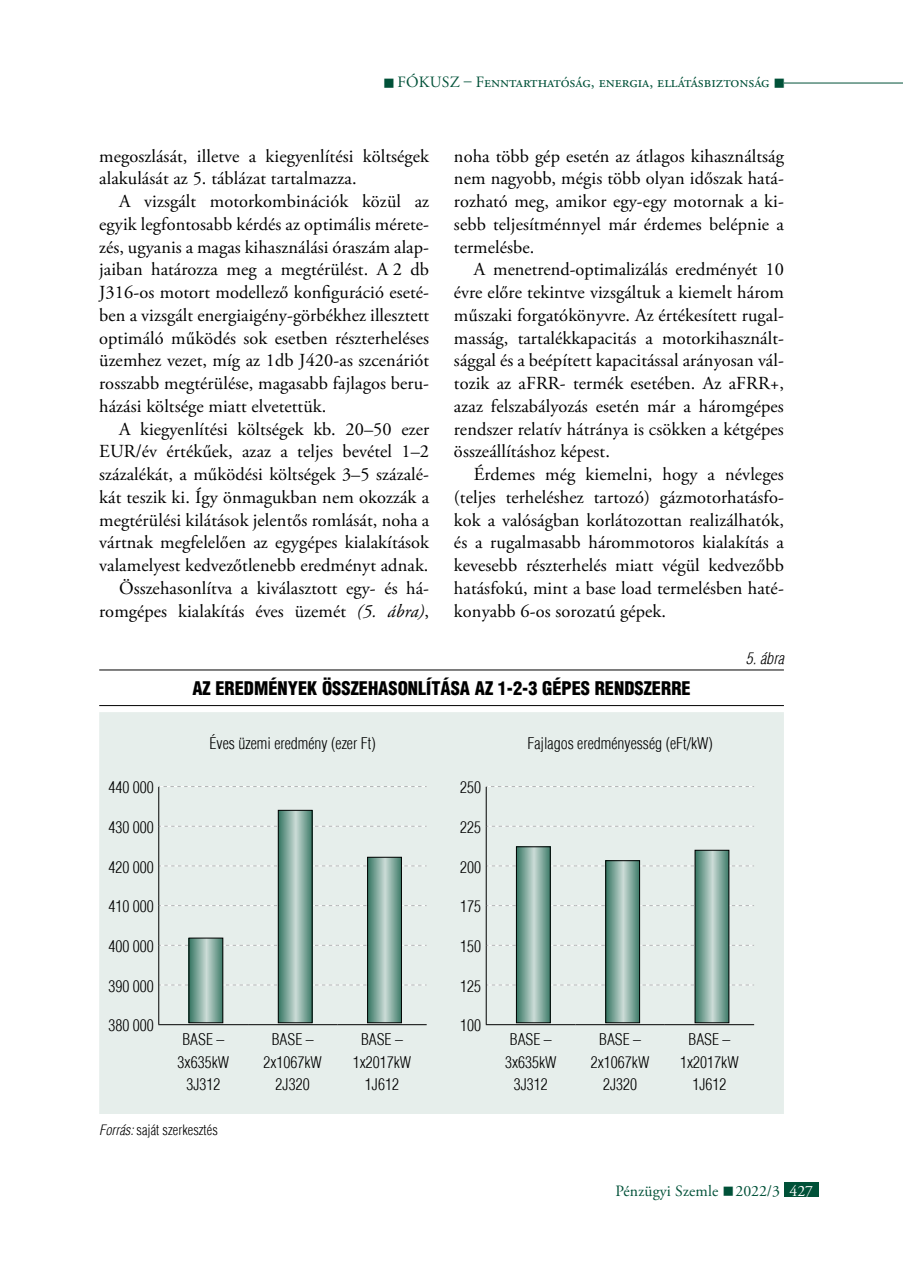
<style>
.page{position:relative;width:903px;height:1275px;background:#fff}
.page>*{position:absolute;margin:0;border:0;box-sizing:border-box;transform-origin:0 0}
.t1{font:18.38px/22.8px "Adobe Garamond Pro";color:#000;text-align:justify}
.t2{font:900 condensed 18.38px "H Helvetica";color:#000}
.t3{font:300 condensed 15.75px "H Helvetica";color:#000}
.t4{font:15.75px "Adobe Garamond Pro";color:#005138}
.t5{font:italic 300 condensed 15.75px "H Helvetica";color:#000}
.t6{font:300 condensed 14px "H Helvetica";color:#000}
.s1{font-style:italic}
.s2{color:#fff}
</style>
<div class="page">
<hr style="left:784px;top:83px;width:119px;height:1px;background:#005138">
<div style="left:784px;top:1182px;width:35px;height:15px;background:#005138"></div>
<hr style="left:99px;top:669px;width:685px;height:1px;background:#000">
<hr style="left:99px;top:705px;width:685px;height:1px;background:#000">
<div style="left:99px;top:712px;width:685px;height:402px;background:#e6eeeb"></div>
<svg style="left:158px;top:786px;width:269px;height:1px"></svg>
<svg style="left:486px;top:786px;width:268px;height:1px"></svg>
<svg style="left:159px;top:826px;width:268px;height:1px"></svg>
<svg style="left:487px;top:826px;width:267px;height:1px"></svg>
<svg style="left:159px;top:865px;width:268px;height:1px"></svg>
<svg style="left:487px;top:865px;width:267px;height:1px"></svg>
<svg style="left:159px;top:905px;width:268px;height:1px"></svg>
<svg style="left:487px;top:905px;width:267px;height:1px"></svg>
<svg style="left:159px;top:945px;width:268px;height:1px"></svg>
<svg style="left:487px;top:945px;width:267px;height:1px"></svg>
<svg style="left:159px;top:984px;width:268px;height:1px"></svg>
<svg style="left:487px;top:984px;width:267px;height:1px"></svg>
<hr style="left:158px;top:787px;width:1px;height:39px;background:#000">
<hr style="left:158px;top:826px;width:1px;height:40px;background:#000">
<hr style="left:158px;top:866px;width:1px;height:40px;background:#000">
<hr style="left:158px;top:906px;width:1px;height:39px;background:#000">
<hr style="left:158px;top:945px;width:1px;height:40px;background:#000">
<hr style="left:158px;top:985px;width:1px;height:39px;background:#000">
<hr style="left:158px;top:1024px;width:90px;height:1px;background:#000">
<hr style="left:248px;top:1024px;width:89px;height:1px;background:#000">
<hr style="left:337px;top:1024px;width:90px;height:1px;background:#000">
<hr style="left:486px;top:1024px;width:89px;height:1px;background:#000">
<hr style="left:575px;top:1024px;width:90px;height:1px;background:#000">
<hr style="left:665px;top:1024px;width:89px;height:1px;background:#000">
<hr style="left:486px;top:787px;width:1px;height:39px;background:#000">
<hr style="left:486px;top:826px;width:1px;height:40px;background:#000">
<hr style="left:486px;top:866px;width:1px;height:40px;background:#000">
<hr style="left:486px;top:906px;width:1px;height:39px;background:#000">
<hr style="left:486px;top:945px;width:1px;height:40px;background:#000">
<hr style="left:486px;top:985px;width:1px;height:39px;background:#000">
<svg style="left:191px;top:940px;width:30px;height:81px;background:#89afa3"></svg>
<div style="left:189px;top:938px;width:34px;height:85px;border:1px solid #000"></div>
<svg style="left:280px;top:812px;width:31px;height:209px;background:#87ada1"></svg>
<div style="left:278px;top:810px;width:35px;height:213px;border:1px solid #000"></div>
<svg style="left:369px;top:859px;width:31px;height:162px;background:#87ada1"></svg>
<div style="left:367px;top:857px;width:35px;height:166px;border:1px solid #000"></div>
<svg style="left:518px;top:848px;width:31px;height:173px;background:#87ada2"></svg>
<div style="left:516px;top:846px;width:35px;height:177px;border:1px solid #000"></div>
<svg style="left:607px;top:862px;width:31px;height:159px;background:#87ada1"></svg>
<div style="left:605px;top:860px;width:35px;height:163px;border:1px solid #000"></div>
<svg style="left:696px;top:852px;width:31px;height:169px;background:#87ada1"></svg>
<div style="left:694px;top:850px;width:35px;height:173px;border:1px solid #000"></div>
<p class="t4" style="left:383px;top:73px;width:404px">■ Fókusz – Fenntarthatóság, energia, ellátásbiztonság ■</p>
<p class="t1" style="left:454px;top:145px;width:332px">noha több gép esetén az átlagos kihasználtság nem nagyobb, mégis több olyan időszak hatá&shy;rozható meg, amikor egy-egy motornak a ki&shy;sebb teljesítménnyel már érdemes belépnie a termelésbe.</p>
<p class="t1" style="left:454px;top:259px;width:331px;text-indent:20px">A menetrend-optimalizálás eredményét 10 évre előre tekintve vizsgáltuk a kiemelt három műszaki forgatókönyvre. Az értékesített rugal&shy;masság, tartalékkapacitás a motorkihasznált&shy;sággal és a beépített kapacitással arányosan vál&shy;tozik az aFRR- termék esetében. Az aFRR+, azaz felszabályozás esetén már a háromgépes rendszer relatív hátránya is csökken a kétgépes összeállításhoz képest.</p>
<p class="t1" style="left:454px;top:464px;width:332px;text-indent:20px">Érdemes még kiemelni, hogy a névleges (teljes terheléshez tartozó) gázmotorhatásfo&shy;kok a valóságban korlátozottan realizálhatók, és a rugalmasabb hárommotoros kialakítás a kevesebb részterhelés miatt végül kedvezőbb hatásfokú, mint a base load termelésben haté&shy;konyabb 6-os sorozatú gépek.</p>
<p class="t5" style="left:746px;top:649px;width:40px">5. ábra</p>
<p class="t2" style="left:192px;top:677px;width:500px">AZ EREDMÉNYEK ÖSSZEHASONLÍTÁSA AZ 1-2-3 GÉPES RENDSZERRE</p>
<p class="t3" style="left:210px;top:734px;width:168px">Éves üzemi eredmény (ezer Ft)</p>
<p class="t3" style="left:527px;top:734px;width:187px">Fajlagos eredményesség (eFt/kW)</p>
<p class="t1" style="left:99px;top:145px;width:332px">megoszlását, illetve a kiegyenlítési költségek alakulását az 5. táblázat tartalmazza.</p>
<p class="t1" style="left:99px;top:191px;width:331px;text-indent:20px">A vizsgált motorkombinációk közül az egyik legfontosabb kérdés az optimális mérete&shy;zés, ugyanis a magas kihasználási óraszám alap&shy;jaiban határozza meg a megtérülést. A 2 db J316-os motort modellező konfiguráció eseté&shy;ben a vizsgált energiaigény-görbékhez illesztett optimáló működés sok esetben részterheléses üzemhez vezet, míg az 1db J420-as szcenáriót rosszabb megtérülése, magasabb fajlagos beru&shy;házási költsége miatt elvetettük.</p>
<p class="t1" style="left:99px;top:418px;width:332px;text-align:right">A kiegyenlítési költségek kb. 20–50 ezer EUR/év értékűek, azaz a teljes bevétel 1–2 százalékát, a működési költségek 3–5 százalé&shy;kát teszik ki. Így önmagukban nem okozzák a megtérülési kilátások jelentős romlását, noha a vártnak megfelelően az egygépes kialakítások valamelyest kedvezőtlenebb eredményt adnak.<br>Összehasonlítva a kiválasztott egy- és há&shy;romgépes kialakítás éves üzemét <span class="s1">(5. ábra)</span>,</p>
<p class="t3" style="left:108px;top:778px;width:47px">440 000</p>
<p class="t3" style="left:460px;top:778px;width:22px">250</p>
<p class="t3" style="left:108px;top:818px;width:47px">430 000</p>
<p class="t3" style="left:460px;top:818px;width:22px">225</p>
<p class="t3" style="left:108px;top:858px;width:47px">420 000</p>
<p class="t3" style="left:460px;top:858px;width:22px">200</p>
<p class="t3" style="left:108px;top:897px;width:47px">410 000</p>
<p class="t3" style="left:460px;top:897px;width:22px">175</p>
<p class="t3" style="left:108px;top:937px;width:47px">400 000</p>
<p class="t3" style="left:460px;top:937px;width:22px">150</p>
<p class="t3" style="left:108px;top:977px;width:47px">390 000</p>
<p class="t3" style="left:460px;top:977px;width:22px">125</p>
<p class="t3" style="left:108px;top:1016px;width:47px">380 000</p>
<p class="t3" style="left:460px;top:1016px;width:22px">100</p>
<p class="t3" style="left:182px;top:1030px;width:9px">BASE</p>
<p class="t3" style="left:216px;top:1030px;width:9px">–</p>
<p class="t3" style="left:178px;top:1053px;width:53px">3x635kW</p>
<p class="t3" style="left:186px;top:1075px;width:36px">3J312</p>
<p class="t3" style="left:361px;top:1030px;width:9px">BASE</p>
<p class="t3" style="left:395px;top:1030px;width:9px">–</p>
<p class="t3" style="left:353px;top:1053px;width:60px">1x2017kW</p>
<p class="t3" style="left:365px;top:1075px;width:36px">1J612</p>
<p class="t3" style="left:272px;top:1030px;width:9px">BASE</p>
<p class="t3" style="left:306px;top:1030px;width:9px">–</p>
<p class="t3" style="left:263px;top:1053px;width:60px">2x1067kW</p>
<p class="t3" style="left:276px;top:1075px;width:36px">2J320</p>
<p class="t6" style="left:99px;top:1122px;width:120px"><span class="s1">Forrás:</span> saját szerkesztés</p>
<p class="t3" style="left:510px;top:1030px;width:9px">BASE</p>
<p class="t3" style="left:544px;top:1030px;width:9px">–</p>
<p class="t3" style="left:505px;top:1053px;width:53px">3x635kW</p>
<p class="t3" style="left:514px;top:1075px;width:36px">3J312</p>
<p class="t3" style="left:599px;top:1030px;width:9px">BASE</p>
<p class="t3" style="left:633px;top:1030px;width:9px">–</p>
<p class="t3" style="left:591px;top:1053px;width:60px">2x1067kW</p>
<p class="t3" style="left:603px;top:1075px;width:36px">2J320</p>
<p class="t3" style="left:688px;top:1030px;width:9px">BASE</p>
<p class="t3" style="left:722px;top:1030px;width:9px">–</p>
<p class="t3" style="left:680px;top:1053px;width:60px">1x2017kW</p>
<p class="t3" style="left:692px;top:1075px;width:36px">1J612</p>
<p class="t4" style="left:615px;top:1181px;width:199px">Pénzügyi Szemle ■ 2022/3 <span class="s2">427</span></p>
</div>
